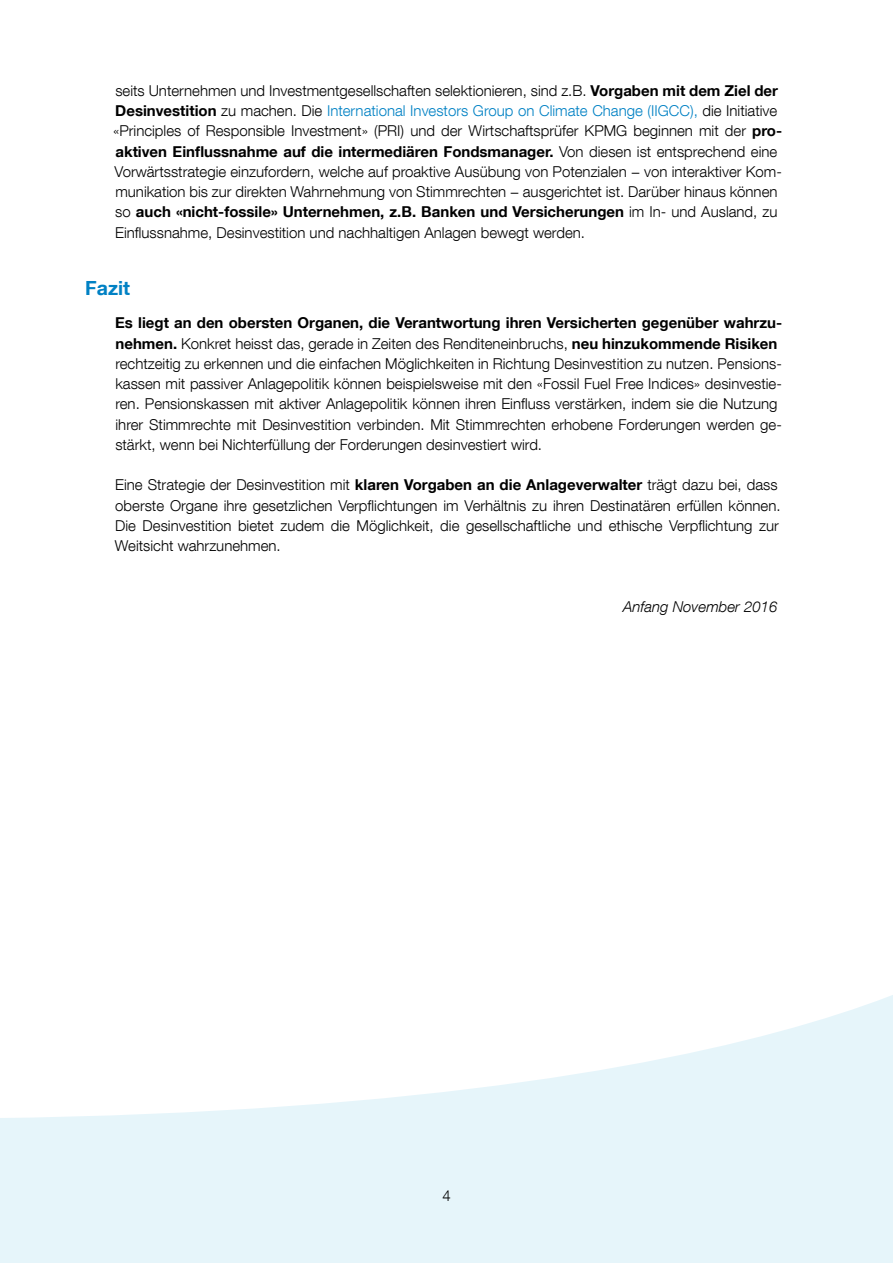
<style>
.page{position:relative;width:893px;height:1263px;background:#fff}
.page>*{position:absolute;margin:0;border:0;box-sizing:border-box;transform-origin:0 0}
.t1{font:700 19.5px "Helvetica Neue LT Com";color:#0081c4}
.t2{font:300 15px/20.2px "Helvetica Neue LT Com";color:#000}
.t3{font:italic 300 15px "Helvetica Neue LT Com";color:#000}
.s1{font-weight:700}
.s2{color:#0081c4}
</style>
<div class="page">
<svg style="left:0;top:995px;width:893px;height:268px;fill:#e6f5fa"></svg>
<p class="t2" style="left:113px;top:80px;width:671px">seits Unternehmen und Investmentgesellschaften selektionieren, sind z.B. <span class="s1">Vorgaben mit dem Ziel der Desinvestition</span> zu machen. Die <span class="s2">International Investors Group on Climate Change (IIGCC),</span> die Initiative «Principles of Responsible Investment» (PRI) und der Wirtschaftsprüfer KPMG beginnen mit der <span class="s1">pro&shy;aktiven Einflussnahme auf die intermediären Fondsmanager.</span> Von diesen ist entsprechend eine Vorwärtsstrategie einzufordern, welche auf proaktive Ausübung von Potenzialen − von interaktiver Kom&shy;munikation bis zur direkten Wahrnehmung von Stimmrechten − ausgerichtet ist. Darüber hinaus können so <span class="s1">auch «nicht-fossile» Unternehmen, z.B. Banken und Versicherungen</span> im In- und Ausland, zu Einflussnahme, Desinvestition und nachhaltigen Anlagen bewegt werden.</p>
<h1 class="t1" style="left:85px;top:276px;width:46px">Fazit</h1>
<p class="t2" style="left:115px;top:312px;width:668px"><span class="s1">Es liegt an den obersten Organen, die Verantwortung ihren Versicherten gegenüber wahrzu&shy;nehmen.</span> Konkret heisst das, gerade in Zeiten des Renditeneinbruchs, <span class="s1">neu hinzukommende Risiken </span>rechtzeitig zu erkennen und die einfachen Möglichkeiten in Richtung Desinvestition zu nutzen. Pensions&shy;kassen mit passiver Anlagepolitik können beispielsweise mit den «Fossil Fuel Free Indices» desinvestie&shy;ren. Pensionskassen mit aktiver Anlagepolitik können ihren Einfluss verstärken, indem sie die Nutzung ihrer Stimmrechte mit Desinvestition verbinden. Mit Stimmrechten erhobene Forderungen werden ge&shy;stärkt, wenn bei Nichterfüllung der Forderungen desinvestiert wird.</p>
<p class="t2" style="left:115px;top:474px;width:667px">Eine Strategie der Desinvestition mit <span class="s1">klaren Vorgaben an die Anlageverwalter</span> trägt dazu bei, dass oberste Organe ihre gesetzlichen Verpflichtungen im Verhältnis zu ihren Destinatären erfüllen können.<br>Die Desinvestition bietet zudem die Möglichkeit, die gesellschaftliche und ethische Verpflichtung zur Weitsicht wahrzunehmen.</p>
<p class="t3" style="left:623px;top:597px;width:156px">Anfang November 2016</p>
<p class="t2" style="left:442px;top:1185px;width:10px">4</p>
</div>
